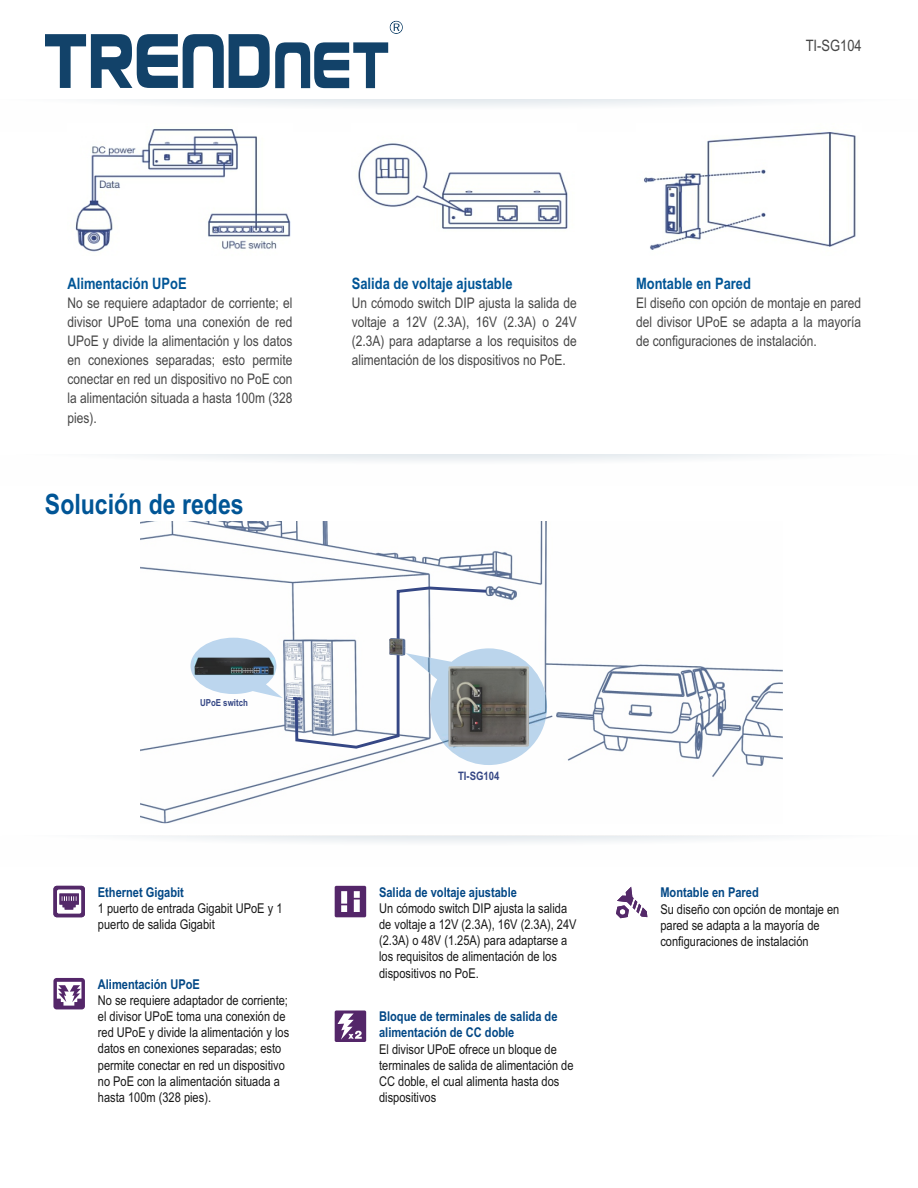
<style>
.page{position:relative;width:918px;height:1188px;background:#fff}
.page>*{position:absolute;margin:0;border:0;box-sizing:border-box;transform-origin:0 0}
.t1{font:700 28.2px "Arial Narrow";color:#005596}
.t2{font:700 15.75px "Arial Narrow";color:#005596}
.t3{font:15.75px "Arial Narrow";color:#464646}
.t4{font:14.7px/19px "Arial Narrow";color:#464646;text-align:justify}
.t5{font:13.5px/16.2px "Arial Narrow";color:#181818}
.t6{font:700 13.5px/16.2px "Arial Narrow";color:#034886}
.t7{font:700 11.7px "Arial Narrow";color:#354785}
.t8{font:700 9.6px "Arial Narrow";color:#354785}
</style>
<div class="page">
<svg style="left:106px;top:99px;width:693px;height:7px"></svg>
<img style="left:75px;top:129px;width:216px;height:123px">
<img style="left:358px;top:143px;width:210px;height:86px">
<img style="left:644px;top:132px;width:212px;height:118px">
<svg style="left:144px;top:455px;width:633px;height:6px"></svg>
<img style="left:140px;top:521px;width:643px;height:302px">
<img style="left:191px;top:638px;width:92px;height:60px">
<img style="left:194px;top:658px;width:81px;height:17px">
<svg style="left:286px;top:585px;width:203px;height:165px"></svg>
<img style="left:406px;top:648px;width:149px;height:117px">
<img style="left:448px;top:666px;width:81px;height:81px">
<svg style="left:142px;top:836px;width:637px;height:7px"></svg>
<svg style="left:53px;top:886px;width:32px;height:31px"></svg>
<svg style="left:53px;top:978px;width:32px;height:31px"></svg>
<svg style="left:335px;top:886px;width:31px;height:31px"></svg>
<svg style="left:335px;top:1011px;width:31px;height:31px"></svg>
<svg style="left:616px;top:887px;width:31px;height:31px"></svg>
<svg style="left:45px;top:21px;width:358px;height:67px"></svg>
<p class="t3" style="left:806px;top:39px;width:57px">TI-SG104</p>
<p class="t2" style="left:68px;top:278px;width:121px">Alimentación UPoE</p>
<p class="t4" style="left:67px;top:295px;width:227px">No se requiere adaptador de corriente; el divisor UPoE toma una conexión de red UPoE y divide la alimentación y los datos en conexiones separadas; esto permite conectar en red un dispositivo no PoE con la alimentación situada a hasta 100m (328 pies).</p>
<h1 class="t1" style="left:45px;top:493px;width:200px">Solución de redes</h1>
<p class="t2" style="left:352px;top:278px;width:162px">Salida de voltaje ajustable</p>
<p class="t4" style="left:352px;top:295px;width:227px">Un cómodo switch DIP ajusta la salida de voltaje a 12V (2.3A), 16V (2.3A) o 24V (2.3A) para adaptarse a los requisitos de alimentación de los dispositivos no PoE.</p>
<p class="t2" style="left:636px;top:278px;width:116px">Montable en Pared</p>
<p class="t4" style="left:636px;top:295px;width:227px">El diseño con opción de montaje en pared del divisor UPoE se adapta a la mayoría de configuraciones de instalación.</p>
<p class="t8" style="left:200px;top:699px;width:49px">UPoE switch</p>
<p class="t6" style="left:98px;top:885px;width:88px">Ethernet Gigabit</p>
<p class="t5" style="left:98px;top:901px;width:186px">1 puerto de entrada Gigabit UPoE y 1 puerto de salida Gigabit</p>
<p class="t6" style="left:98px;top:977px;width:104px">Alimentación UPoE</p>
<p class="t5" style="left:98px;top:993px;width:193px">No se requiere adaptador de corriente; el divisor UPoE toma una conexión de red UPoE y divide la alimentación y los datos en conexiones separadas; esto permite conectar en red un dispositivo no PoE con la alimentación situada a hasta 100m (328 pies).</p>
<p class="t7" style="left:458px;top:772px;width:43px">TI-SG104</p>
<p class="t6" style="left:379px;top:885px;width:139px">Salida de voltaje ajustable</p>
<p class="t5" style="left:379px;top:901px;width:199px">Un cómodo switch DIP ajusta la salida de voltaje a 12V (2.3A), 16V (2.3A), 24V (2.3A) o 48V (1.25A) para adaptarse a los requisitos de alimentación de los dispositivos no PoE.</p>
<p class="t6" style="left:379px;top:1010px;width:180px">Bloque de terminales de salida de alimentación de CC doble</p>
<p class="t5" style="left:379px;top:1042px;width:196px">El divisor UPoE ofrece un bloque de terminales de salida de alimentación de<br>CC doble, el cual alimenta hasta dos dispositivos</p>
<p class="t6" style="left:660px;top:886px;width:100px">Montable en Pared</p>
<p class="t5" style="left:660px;top:902px;width:181px">Su diseño con opción de montaje en pared se adapta a la mayoría de configuraciones de instalación</p>
</div>
